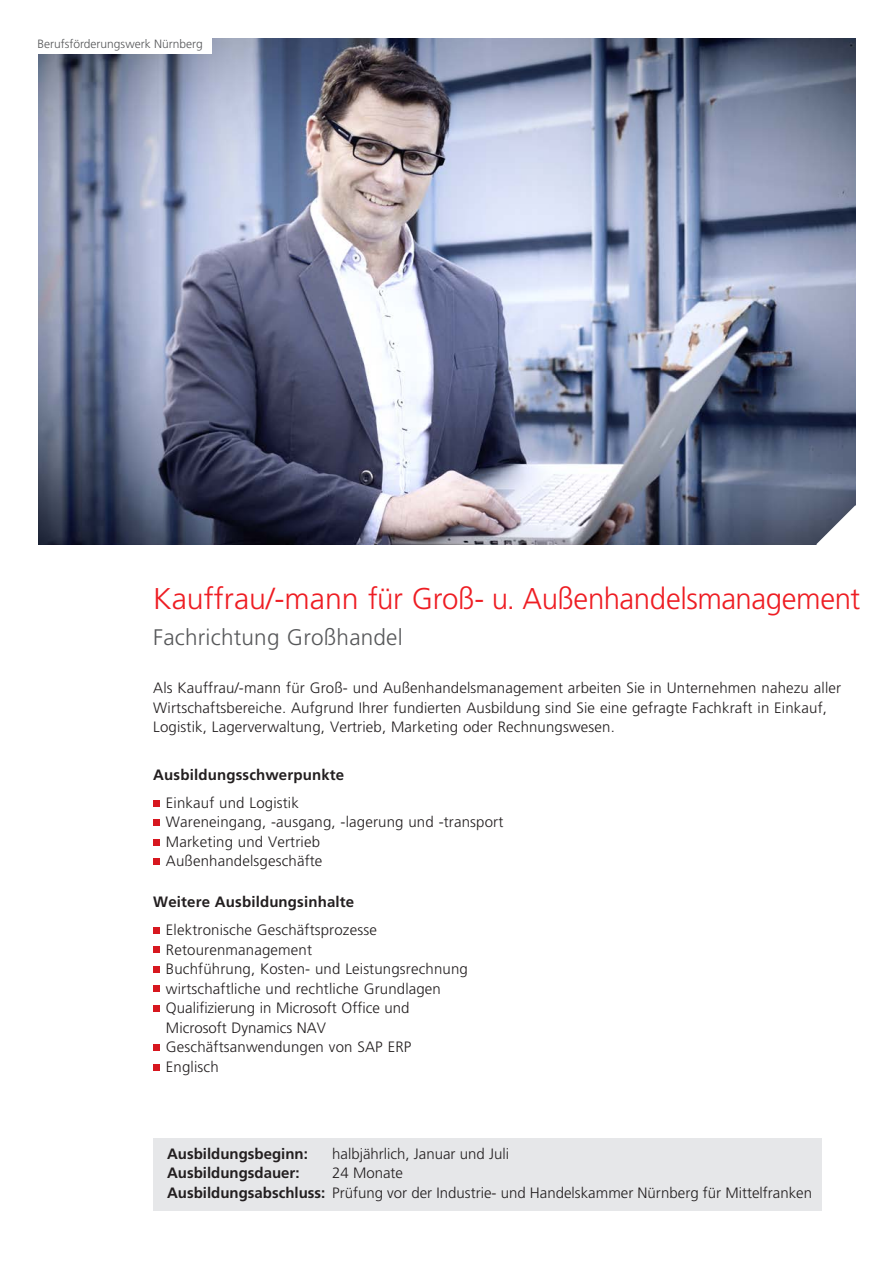
<style>
.page{position:relative;width:895px;height:1263px;background:#fff}
.page>*{position:absolute;margin:0;border:0;box-sizing:border-box;transform-origin:0 0}
.t1{font:300 30px "Frutiger";letter-spacing:-.015em;color:#ee1d23}
.t2{font:300 22.5px "Frutiger";letter-spacing:.01em;color:#57585a}
.t3{font:300 15px/19.5px "Frutiger";letter-spacing:.01em;color:#231f20}
.t4{font:700 15px "Frutiger";letter-spacing:.01em;color:#231f20}
.t5{font:300 12px "Frutiger";color:#57585a}
.s1{font-weight:700}
</style>
<div class="page">
<div style="left:153px;top:1138px;width:668px;height:73px;background:#e6e7e9"></div>
<img style="left:38px;top:38px;width:817px;height:506px">
<svg style="left:816px;top:505px;width:40px;height:40px"></svg>
<div style="left:0;top:0;width:212px;height:53px;background:#fff"></div>
<svg style="left:153px;top:800px;width:6px;height:6px"></svg>
<div style="left:153px;top:819px;width:6px;height:7px;background:#d7171f"></div>
<svg style="left:153px;top:839px;width:6px;height:6px"></svg>
<div style="left:153px;top:858px;width:6px;height:7px;background:#d7171f"></div>
<div style="left:153px;top:927px;width:6px;height:7px;background:#d7171f"></div>
<svg style="left:153px;top:947px;width:6px;height:6px"></svg>
<div style="left:153px;top:966px;width:6px;height:7px;background:#d7171f"></div>
<svg style="left:153px;top:986px;width:6px;height:6px"></svg>
<div style="left:153px;top:1005px;width:6px;height:7px;background:#d7171f"></div>
<div style="left:153px;top:1044px;width:6px;height:7px;background:#d7171f"></div>
<svg style="left:153px;top:1064px;width:6px;height:6px"></svg>
<p class="t5" style="left:37px;top:37px;width:167px">Berufsförderungswerk Nürnberg</p>
<h1 class="t1" style="left:153px;top:582px;width:708px">Kauffrau/-mann für Groß- u. Außenhandelsmanagement</h1>
<h2 class="t2" style="left:153px;top:625px;width:251px">Fachrichtung Großhandel</h2>
<p class="t3" style="left:153px;top:678px;width:689px">Als Kauffrau/-mann für Groß- und Außenhandelsmanagement arbeiten Sie in Unternehmen nahezu aller<br>Wirtschaftsbereiche. Aufgrund Ihrer fundierten Ausbildung sind Sie eine gefragte Fachkraft in Einkauf,<br>Logistik, Lagerverwaltung, Vertrieb, Marketing oder Rechnungswesen.</p>
<p class="t4" style="left:153px;top:766px;width:192px">Ausbildungsschwerpunkte</p>
<p class="t3" style="left:166px;top:793px;width:339px">Einkauf und Logistik<br>Wareneingang, -ausgang, -lagerung und -transport<br>Marketing und Vertrieb<br>Außenhandelsgeschäfte</p>
<p class="t4" style="left:153px;top:893px;width:202px">Weitere Ausbildungsinhalte</p>
<p class="t3" style="left:166px;top:920px;width:303px">Elektronische Geschäftsprozesse Retourenmanagement<br>Buchführung, Kosten- und Leistungsrechnung wirtschaftliche und rechtliche Grundlagen</p>
<p class="t3" style="left:166px;top:999px;width:247px">Qualifizierung in Microsoft Office und<br>Microsoft Dynamics NAV<br>Geschäftsanwendungen von SAP ERP<br>Englisch</p>
<p class="t4" style="left:167px;top:1145px;width:142px">Ausbildungsbeginn:</p>
<p class="t3" style="left:332px;top:1144px;width:178px">halbjährlich, Januar und Juli</p>
<p class="t4" style="left:167px;top:1164px;width:134px">Ausbildungsdauer:</p>
<p class="t3" style="left:167px;top:1164px;width:646px;text-indent:165px">24 Monate<br><span class="s1">Ausbildungsabschluss:</span> Prüfung vor der Industrie- und Handelskammer Nürnberg für Mittelfranken</p>
</div>
